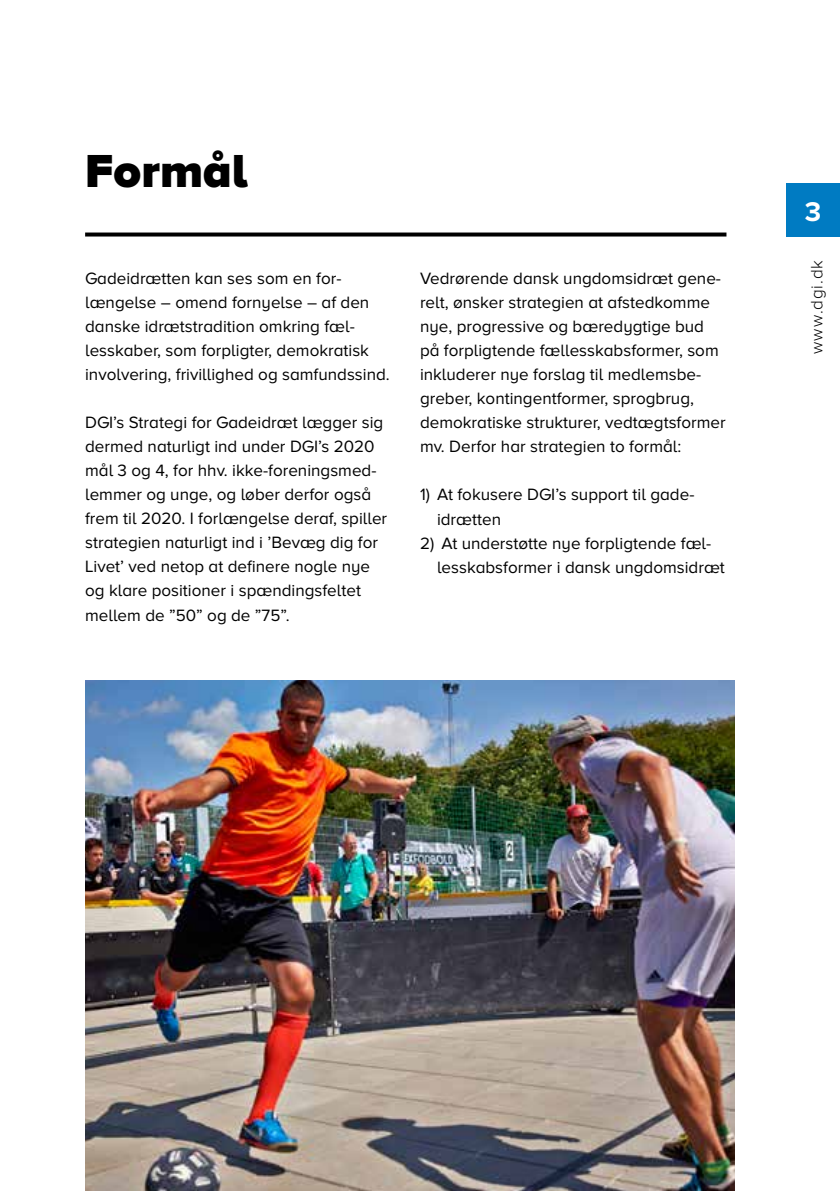
<style>
.page{position:relative;width:840px;height:1191px;background:#fff}
.page>*{position:absolute;margin:0;border:0;box-sizing:border-box;transform-origin:0 0}
.t1{font:900 48px "Proxima Nova A";color:#000}
.t2{font:700 28px "Proxima Nova A";color:#fff}
.t3{font:17px/24px "Proxima Nova A";color:#000}
.t4{font:300 17px "Proxima Nova A";letter-spacing:.055em;color:#000}
</style>
<div class="page">
<div style="left:785px;top:183px;width:54px;height:53px;background:#007bc2"></div>
<svg style="left:85px;top:232px;width:641px;height:4px;background:#212121"></svg>
<img style="left:85px;top:680px;width:648px;height:511px">
<h1 class="t1" style="left:85px;top:143px;width:164px">Formål</h1>
<p class="t3" style="left:85px;top:266px;width:306px">Gadeidrætten kan ses som en for&shy;længelse – omend fornyelse – af den danske idrætstradition omkring fæl&shy;lesskaber, som forpligter, demokratisk involvering, frivillighed og samfundssind.</p>
<p class="t3" style="left:85px;top:410px;width:303px">DGI’s Strategi for Gadeidræt lægger sig dermed naturligt ind under DGI’s 2020 mål 3 og 4, for hhv. ikke-foreningsmed&shy;lemmer og unge, og løber derfor også frem til 2020. I forlængelse deraf, spiller strategien naturligt ind i ’Bevæg dig for Livet’ ved netop at definere nogle nye og klare positioner i spændingsfeltet mellem de ”50” og de ”75”.</p>
<p class="t3" style="left:420px;top:266px;width:307px">Vedrørende dansk ungdomsidræt gene&shy;relt, ønsker strategien at afstedkomme nye, progressive og bæredygtige bud på forpligtende fællesskabsformer, som inkluderer nye forslag til medlemsbe&shy;greber, kontingentformer, sprogbrug, demokratiske strukturer, vedtægtsformer mv. Derfor har strategien to formål:</p>
<p class="t3" style="left:437px;top:482px;width:259px;text-indent:-17px">1) At fokusere DGI’s support til gade&shy;idrætten</p>
<p class="t3" style="left:437px;top:530px;width:289px;text-indent:-17px">2) At understøtte nye forpligtende fæl&shy;lesskabsformer i dansk ungdomsidræt</p>
<h2 class="t2" style="left:804px;top:195px;width:18px">3</h2>
<p class="t4" style="left:807px;top:354px;width:96px;rotate:-90deg">www.dgi.dk</p>
</div>
